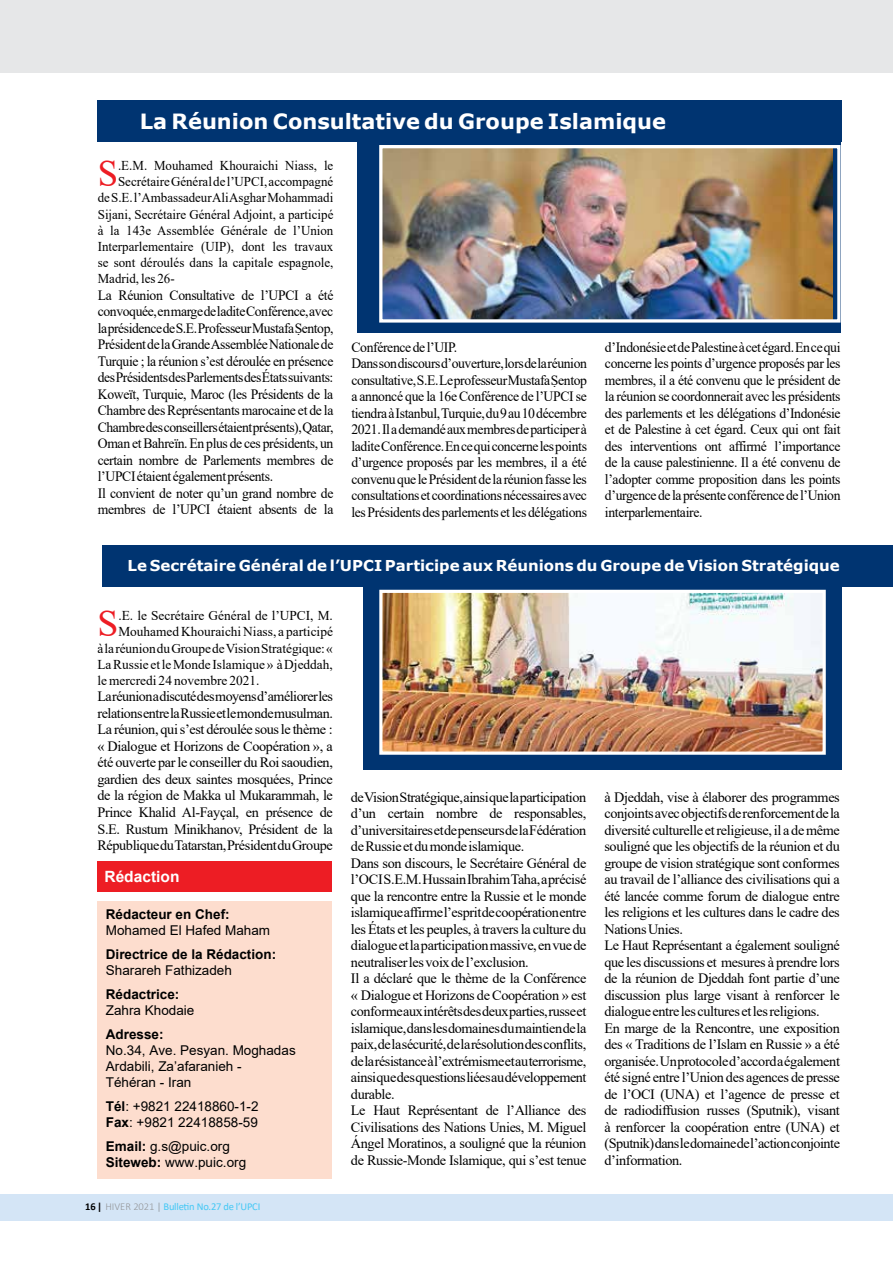
<style>
.page{position:relative;width:893px;height:1263px;background:#fff}
.page>*{position:absolute;margin:0;border:0;box-sizing:border-box;transform-origin:0 0}
.t1{font:37.95px "Times New Roman";color:#ed1d24}
.t2{font:37.95px "Times New Roman";color:#ed1d24;scale:.96 1}
.t3{font:700 21px "Verdana";color:#fff}
.t4{font:700 15.45px "Arial";color:#fff}
.t5{font:700 15px "Verdana";color:#fff}
.t6{font:14.25px/16.5px "Times New Roman";letter-spacing:-.025em;color:#000}
.t7{font:14.25px/16.5px "Times New Roman";letter-spacing:-.025em;color:#000;scale:.96 1}
.t8{font:13.5px "Times New Roman";color:#000;scale:.96 1}
.t9{font:13.5px/16.2px "Arial";color:#000}
.t10{font:13.5px "Times New Roman";color:#000}
.t11{font:700 13.5px "Arial";color:#000}
.t12{font:10.5px "Calibri";letter-spacing:-.02em;color:#44c8f5}
.s1{font-weight:700}
.s2{font-weight:700;color:#000}
.s3{font-weight:300;color:#939598}
.s4{font-weight:300;color:#808285}
</style>
<div class="page">
<div style="left:0;top:0;width:893px;height:73px;background:#e6e7e8"></div>
<div style="left:0;top:1194px;width:893px;height:26px;background:#d4e5f6"></div>
<div style="left:98px;top:100px;width:744px;height:41px;background:#003471"></div>
<div style="left:102px;top:545px;width:791px;height:41px;background:#003471"></div>
<div style="left:357px;top:138px;width:483px;height:195px;background:#003471"></div>
<div style="left:363px;top:586px;width:478px;height:184px;background:#003471"></div>
<img style="left:383px;top:149px;width:450px;height:170px">
<div style="left:379px;top:145px;width:461px;height:178px;border:3px solid #fff"></div>
<img style="left:383px;top:594px;width:439px;height:157px">
<div style="left:379px;top:590px;width:447px;height:165px;border:3px solid #fff"></div>
<div style="left:98px;top:901px;width:234px;height:278px;background:#fdddce"></div>
<div style="left:98px;top:861px;width:234px;height:31px;background:#ed1d24"></div>
<h2 class="t3" style="left:140px;top:106px;width:528px">La Réunion Consultative du Groupe Islamique</h2>
<h1 class="t2" style="left:98px;top:147px;width:23px">S</h1>
<p class="t8" style="left:118px;top:156px;width:226px">.E.M. Mouhamed Khouraichi Niass, le</p>
<p class="t8" style="left:118px;top:172px;width:226px">Secrétaire Général de l’UPCI, accompagné</p>
<p class="t8" style="left:98px;top:188px;width:247px">de S.E. l’Ambassadeur Ali Asghar Mohammadi</p>
<p class="t8" style="left:98px;top:205px;width:247px">Sijani, Secrétaire Général Adjoint, a participé</p>
<p class="t8" style="left:98px;top:221px;width:247px">à la 143e Assemblée Générale de l’Union</p>
<p class="t8" style="left:98px;top:237px;width:247px">Interparlementaire (UIP), dont les travaux</p>
<p class="t8" style="left:98px;top:253px;width:247px">se sont déroulés dans la capitale espagnole,</p>
<p class="t8" style="left:98px;top:269px;width:82px">Madrid, les 26-</p>
<p class="t7" style="left:98px;top:286px;width:247px">La Réunion Consultative de l’UPCI a été convoquée, en marge de ladite Conférence, avec la présidence de S.E. Professeur Mustafa Ṣentop, Président de la Grande Assemblée Nationale de Turquie ; la réunion s’est déroulée en présence des Présidents des Parlements des États suivants:<br>Koweït, Turquie, Maroc (les Présidents de la Chambre des Représentants marocaine et de la Chambre des conseillers étaient présents), Qatar, Oman et Bahreïn. En plus de ces présidents, un certain nombre de Parlements membres de l’UPCI étaient également présents.<br>Il convient de noter qu’un grand nombre de membres de l’UPCI étaient absents de la</p>
<p class="t7" style="left:351px;top:338px;width:247px">Conférence de l’UIP.<br>Dans son discours d’ouverture, lors de la réunion consultative, S.E. Le professeur Mustafa Ṣentop a annoncé que la 16e Conférence de l’UPCI se tiendra à Istanbul, Turquie, du 9 au 10 décembre 2021. Il a demandé aux membres de participer à ladite Conférence. En ce qui concerne les points d’urgence proposés par les membres, il a été convenu que le Président de la réunion fasse les consultations et coordinations nécessaires avec les Présidents des parlements et les délégations</p>
<p class="t7" style="left:605px;top:338px;width:247px;text-align:justify">d’Indonésie et de Palestine à cet égard. En ce qui concerne les points d’urgence proposés par les membres, il a été convenu que le président de la réunion se coordonnerait avec les présidents des parlements et les délégations d’Indonésie et de Palestine à cet égard. Ceux qui ont fait des interventions ont affirmé l’importance de la cause palestinienne. Il a été convenu de l’adopter comme proposition dans les points d’urgence de la présente conférence de l’Union interparlementaire.</p>
<p class="t5" style="left:128px;top:555px;width:714px">Le Secrétaire Général de l’UPCI Participe aux Réunions du Groupe de Vision Stratégique</p>
<h1 class="t1" style="left:97px;top:597px;width:22px">S</h1>
<p class="t10" style="left:118px;top:606px;width:216px">.E. le Secrétaire Général de l’UPCI, M.</p>
<p class="t10" style="left:118px;top:622px;width:216px">Mouhamed Khouraichi Niass, a participé</p>
<p class="t10" style="left:97px;top:638px;width:237px">à la réunion du Groupe de Vision Stratégique: «</p>
<p class="t10" style="left:97px;top:655px;width:237px">La Russie et le Monde Islamique » à Djeddah,</p>
<p class="t10" style="left:97px;top:671px;width:164px">le mercredi 24 novembre 2021.</p>
<p class="t6" style="left:97px;top:688px;width:237px;text-align:justify">La réunion a discuté des moyens d’améliorer les relations entre la Russie et le monde musulman.<br>La réunion, qui s’est déroulée sous le thème : « Dialogue et Horizons de Coopération », a été ouverte par le conseiller du Roi saoudien, gardien des deux saintes mosquées, Prince de la région de Makka ul Mukarammah, le Prince Khalid Al-Fayçal, en présence de S.E. Rustum Minikhanov, Président de la République du Tatarstan, Président du Groupe</p>
<p class="t4" style="left:104px;top:866px;width:76px">Rédaction</p>
<p class="t11" style="left:106px;top:905px;width:125px">Rédacteur en Chef:</p>
<p class="t9" style="left:106px;top:922px;width:166px">Mohamed El Hafed Maham</p>
<p class="t11" style="left:106px;top:944px;width:172px">Directrice de la Rédaction:</p>
<p class="t9" style="left:106px;top:962px;width:128px">Sharareh Fathizadeh</p>
<p class="t11" style="left:106px;top:984px;width:75px">Rédactrice:</p>
<p class="t9" style="left:106px;top:1002px;width:90px">Zahra Khodaie</p>
<p class="t11" style="left:106px;top:1024px;width:59px">Adresse:</p>
<p class="t9" style="left:106px;top:1042px;width:191px">No.34, Ave. Pesyan. Moghadas<br>Ardabili, Za’afaranieh -<br>Téhéran - Iran</p>
<p class="t9" style="left:106px;top:1098px;width:154px"><span class="s1">Tél</span>: +9821 22418860-1-2<br><span class="s1">Fax</span>: +9821 22418858-59</p>
<p class="t9" style="left:106px;top:1138px;width:142px"><span class="s1">Email:</span> g.s@puic.org<br><span class="s1">Siteweb:</span> www.puic.org</p>
<p class="t12" style="left:85px;top:1199px;width:177px"><span class="s2">16 |</span> <span class="s3">HIVER 2021</span> <span class="s4">|</span> Bulletin No.27 de l’UPCI</p>
<p class="t6" style="left:351px;top:788px;width:237px">de Vision Stratégique, ainsi que la participation d’un certain nombre de responsables, d’universitaires et de penseurs de la Fédération de Russie et du monde islamique.<br>Dans son discours, le Secrétaire Général de l’OCI S.E.M. Hussain Ibrahim Taha, a précisé que la rencontre entre la Russie et le monde islamique affirme l’esprit de coopération entre les États et les peuples, à travers la culture du dialogue et la participation massive, en vue de neutraliser les voix de l’exclusion.<br>Il a déclaré que le thème de la Conférence « Dialogue et Horizons de Coopération » est conforme aux intérêts des deux parties, russe et islamique, dans les domaines du maintien de la paix, de la sécurité, de la résolution des conflits, de la résistance à l’extrémisme et au terrorisme, ainsi que des questions liées au développement durable.<br>Le Haut Représentant de l’Alliance des Civilisations des Nations Unies, M. Miguel Ángel Moratinos, a souligné que la réunion de Russie-Monde Islamique, qui s’est tenue</p>
<p class="t6" style="left:604px;top:788px;width:237px">à Djeddah, vise à élaborer des programmes conjoints avec objectifs de renforcement de la diversité culturelle et religieuse, il a de même souligné que les objectifs de la réunion et du groupe de vision stratégique sont conformes au travail de l’alliance des civilisations qui a été lancée comme forum de dialogue entre les religions et les cultures dans le cadre des Nations Unies.<br>Le Haut Représentant a également souligné que les discussions et mesures à prendre lors de la réunion de Djeddah font partie d’une discussion plus large visant à renforcer le dialogue entre les cultures et les religions.<br>En marge de la Rencontre, une exposition des « Traditions de l’Islam en Russie » a été organisée. Un protocole d’accord a également été signé entre l’Union des agences de presse de l’OCI (UNA) et l’agence de presse et de radiodiffusion russes (Sputnik), visant à renforcer la coopération entre (UNA) et (Sputnik) dans le domaine de l’action conjointe d’information.</p>
</div>
